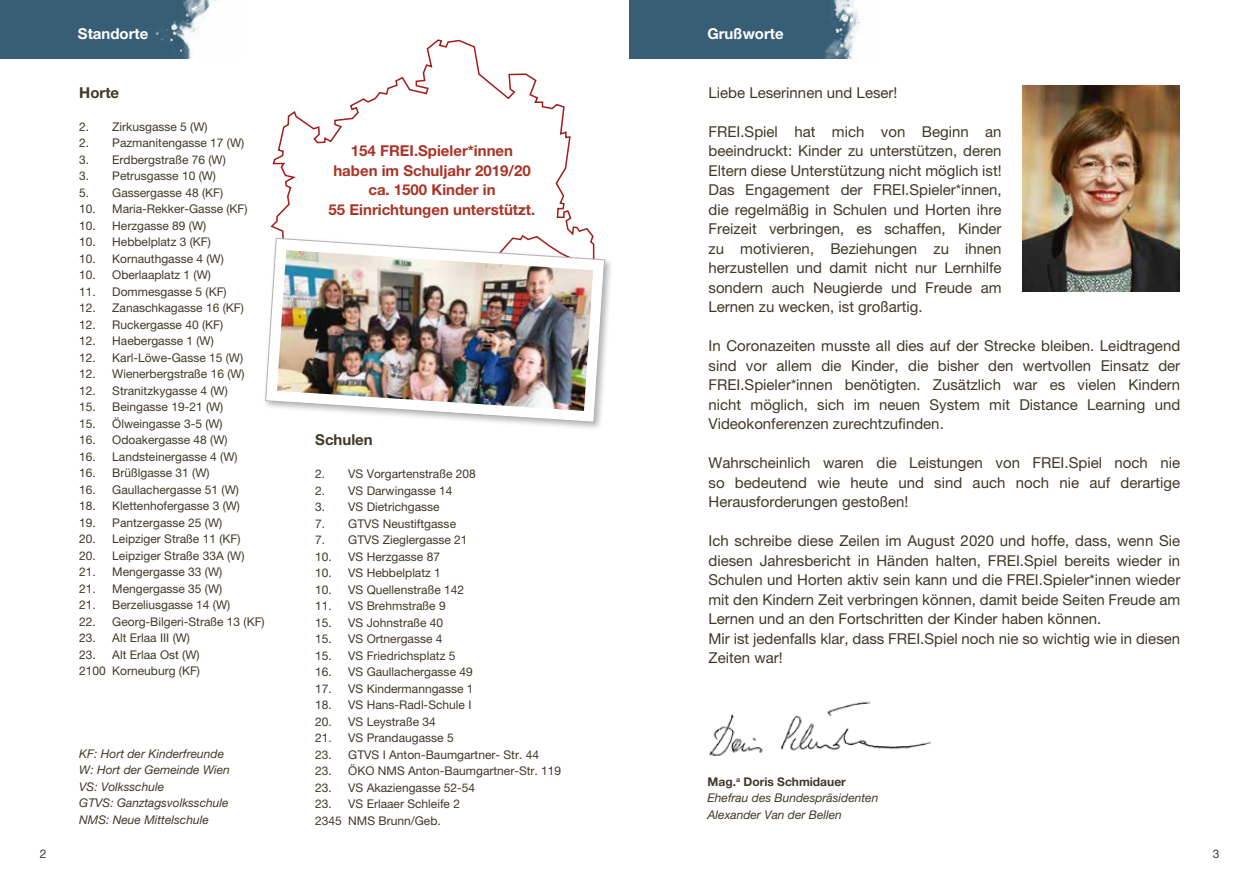
<style>
.page{position:relative;width:1259px;height:893px;background:#fff}
.page>*{position:absolute;margin:0;border:0;box-sizing:border-box;transform-origin:0 0}
.t1{font:15px/19.5px "Helvetica Neue LT Pro";color:#403927;text-align:justify}
.t2{font:700 15px/19.5px "Helvetica Neue LT Pro";color:#aa3325;text-align:center}
.t3{font:700 15px "Helvetica Neue LT Pro";color:#fff}
.t4{font:700 15px "Helvetica Neue LT Pro";color:#403927}
.t5{font:12px/16.5px "Helvetica Neue LT Pro";color:#403927}
.t6{font:italic 12px/16.5px "Helvetica Neue LT Pro";color:#403927}
.t7{font:12px "Helvetica Neue LT Pro";color:#3c3c3b}
.s1{font-weight:700;font-style:normal}
</style>
<div class="page">
<svg style="left:270px;top:39px;width:323px;height:196px"></svg>
<div style="left:0;top:0;width:241px;height:58px;background:#375e75"></div>
<img style="left:52px;top:0;width:189px;height:59px">
<div style="left:262px;top:235px;width:351px;height:196px;background:#000;opacity:.3"></div>
<svg style="left:265px;top:238px;width:340px;height:185px"></svg>
<img style="left:277px;top:250px;width:316px;height:161px">
<div style="left:629px;top:0;width:247px;height:58px;background:#375e75"></div>
<img style="left:692px;top:0;width:184px;height:59px">
<img style="left:709px;top:701px;width:223px;height:55px">
<img style="left:1023px;top:86px;width:156px;height:206px">
<p class="t3" style="left:78px;top:24px;width:72px">Standorte</p>
<p class="t4" style="left:79px;top:83px;width:42px">Horte</p>
<p class="t5" style="left:79px;top:118px;width:130px">2. Zirkusgasse 5 (W)</p>
<p class="t5" style="left:79px;top:134px;width:167px">2. Pazmanitengasse 17 (W)</p>
<p class="t5" style="left:79px;top:151px;width:148px">3. Erdbergstraße 76 (W)</p>
<p class="t5" style="left:79px;top:167px;width:138px">3. Petrusgasse 10 (W)</p>
<p class="t5" style="left:79px;top:184px;width:145px">5. Gassergasse 48 (KF)</p>
<p class="t5" style="left:79px;top:200px;width:170px">10. Maria-Rekker-Gasse (KF)</p>
<p class="t5" style="left:79px;top:217px;width:128px">10. Herzgasse 89 (W)</p>
<p class="t5" style="left:79px;top:233px;width:133px">10. Hebbelplatz 3 (KF)</p>
<p class="t5" style="left:79px;top:250px;width:146px">10. Kornauthgasse 4 (W)</p>
<p class="t5" style="left:79px;top:266px;width:133px">10. Oberlaaplatz 1 (W)</p>
<p class="t5" style="left:79px;top:283px;width:149px">11. Dommesgasse 5 (KF)</p>
<p class="t5" style="left:79px;top:299px;width:166px">12. Zanaschkagasse 16 (KF)</p>
<p class="t5" style="left:79px;top:316px;width:145px">12. Ruckergasse 40 (KF)</p>
<p class="t5" style="left:79px;top:332px;width:136px">12. Haebergasse 1 (W)</p>
<p class="t5" style="left:79px;top:349px;width:165px">12. Karl-Löwe-Gasse 15 (W)</p>
<p class="t5" style="left:79px;top:365px;width:167px">12. Wienerbergstraße 16 (W)</p>
<p class="t5" style="left:79px;top:382px;width:150px">12. Stranitzkygasse 4 (W)</p>
<p class="t5" style="left:79px;top:398px;width:146px">15. Beingasse 19-21 (W)</p>
<p class="t5" style="left:79px;top:415px;width:145px">15. Ölweingasse 3-5 (W)</p>
<p class="t5" style="left:79px;top:431px;width:150px">16. Odoakergasse 48 (W)</p>
<p class="t5" style="left:79px;top:448px;width:160px">16. Landsteinergasse 4 (W)</p>
<p class="t5" style="left:79px;top:464px;width:132px">16. Brüßlgasse 31 (W)</p>
<p class="t5" style="left:79px;top:481px;width:161px">16. Gaullachergasse 51 (W)</p>
<p class="t5" style="left:79px;top:497px;width:162px">18. Klettenhofergasse 3 (W)</p>
<p class="t5" style="left:79px;top:514px;width:144px">19. Pantzergasse 25 (W)</p>
<p class="t5" style="left:79px;top:530px;width:163px">20. Leipziger Straße 11 (KF)</p>
<p class="t5" style="left:79px;top:547px;width:167px">20. Leipziger Straße 33A (W)</p>
<p class="t5" style="left:79px;top:563px;width:145px">21. Mengergasse 33 (W)</p>
<p class="t5" style="left:79px;top:580px;width:145px">21. Mengergasse 35 (W)</p>
<p class="t5" style="left:79px;top:596px;width:152px">21. Berzeliusgasse 14 (W)</p>
<p class="t5" style="left:79px;top:613px;width:187px">22. Georg-Bilgeri-Straße 13 (KF)</p>
<p class="t5" style="left:79px;top:629px;width:112px">23. Alt Erlaa III (W)</p>
<p class="t5" style="left:79px;top:646px;width:122px">23. Alt Erlaa Ost (W)<br>2100 Korneuburg (KF)</p>
<p class="t6" style="left:79px;top:745px;width:152px">KF: Hort der Kinderfreunde<br>W: Hort der Gemeinde Wien<br>VS: Volksschule<br>GTVS: Ganztagsvolksschule<br>NMS: Neue Mittelschule</p>
<p class="t2" style="left:329px;top:141px;width:208px">154 FREI.Spieler*innen haben im Schuljahr 2019/20 ca. 1500 Kinder in<br>55 Einrichtungen unterstützt.</p>
<p class="t4" style="left:315px;top:431px;width:59px">Schulen</p>
<p class="t5" style="left:315px;top:466px;width:162px">2. VS Vorgartenstraße 208</p>
<p class="t5" style="left:315px;top:482px;width:139px">2. VS Darwingasse 14</p>
<p class="t5" style="left:315px;top:499px;width:126px">3. VS Dietrichgasse</p>
<p class="t5" style="left:315px;top:515px;width:142px">7. GTVS Neustiftgasse</p>
<p class="t5" style="left:315px;top:532px;width:154px">7. GTVS Zieglergasse 21</p>
<p class="t5" style="left:315px;top:548px;width:126px">10. VS Herzgasse 87</p>
<p class="t5" style="left:315px;top:565px;width:127px">10. VS Hebbelplatz 1</p>
<p class="t5" style="left:315px;top:581px;width:150px">10. VS Quellenstraße 142</p>
<p class="t5" style="left:315px;top:598px;width:132px">11. VS Brehmstraße 9</p>
<p class="t5" style="left:315px;top:614px;width:129px">15. VS Johnstraße 40</p>
<p class="t5" style="left:315px;top:631px;width:129px">15. VS Ortnergasse 4</p>
<p class="t5" style="left:315px;top:647px;width:142px">15. VS Friedrichsplatz 5</p>
<p class="t5" style="left:315px;top:664px;width:159px">16. VS Gaullachergasse 49</p>
<p class="t5" style="left:315px;top:680px;width:160px">17. VS Kindermanngasse 1</p>
<p class="t5" style="left:315px;top:697px;width:158px">18. VS Hans-Radl-Schule I</p>
<p class="t5" style="left:315px;top:713px;width:122px">20. VS Leystraße 34</p>
<p class="t5" style="left:315px;top:730px;width:140px">21. VS Prandaugasse 5</p>
<p class="t5" style="left:315px;top:746px;width:225px">23. GTVS I Anton-Baumgartner- Str. 44</p>
<p class="t5" style="left:315px;top:763px;width:247px">23. ÖKO NMS Anton-Baumgartner-Str. 119</p>
<p class="t5" style="left:315px;top:779px;width:161px">23. VS Akaziengasse 52-54</p>
<p class="t5" style="left:315px;top:796px;width:146px">23. VS Erlaaer Schleife 2<br>2345 NMS Brunn/Geb.</p>
<p class="t3" style="left:707px;top:24px;width:78px">Grußworte</p>
<p class="t1" style="left:708px;top:82px;width:190px">Liebe Leserinnen und Leser!</p>
<p class="t1" style="left:708px;top:121px;width:295px">FREI.Spiel hat mich von Beginn an beeindruckt: Kinder zu unterstützen, deren Eltern diese Unterstützung nicht möglich ist!<br>Das Engagement der FREI.Spieler*innen, die regelmäßig in Schulen und Horten ihre Freizeit verbringen, es schaffen, Kinder zu motivieren, Beziehungen zu ihnen herzustellen und damit nicht nur Lernhilfe sondern auch Neugierde und Freude am Lernen zu wecken, ist großartig.</p>
<p class="t1" style="left:708px;top:336px;width:473px">In Coronazeiten musste all dies auf der Strecke bleiben. Leidtragend sind vor allem die Kinder, die bisher den wertvollen Einsatz der FREI.Spieler*innen benötigten. Zusätzlich war es vielen Kindern nicht möglich, sich im neuen System mit Distance Learning und Videokonferenzen zurechtzufinden.</p>
<p class="t1" style="left:708px;top:453px;width:473px">Wahrscheinlich waren die Leistungen von FREI.Spiel noch nie so bedeutend wie heute und sind auch noch nie auf derartige Herausforderungen gestoßen!</p>
<p class="t1" style="left:708px;top:531px;width:473px;text-align:left">Ich schreibe diese Zeilen im August 2020 und hoffe, dass, wenn Sie diesen Jahresbericht in Händen halten, FREI.Spiel bereits wieder in Schulen und Horten aktiv sein kann und die FREI.Spieler*innen wieder mit den Kindern Zeit verbringen können, damit beide Seiten Freude am Lernen und an den Fortschritten der Kinder haben können.<br>Mir ist jedenfalls klar, dass FREI.Spiel noch nie so wichtig wie in diesen Zeiten war!</p>
<p class="t6" style="left:707px;top:773px;width:172px"><span class="s1">Mag.</span><sup>a</sup> <span class="s1">Doris Schmidauer<br></span>Ehefrau des Bundespräsidenten<br>Alexander Van der Bellen</p>
<p class="t7" style="left:40px;top:847px;width:8px">2</p>
<p class="t7" style="left:1212px;top:847px;width:8px">3</p>
</div>
